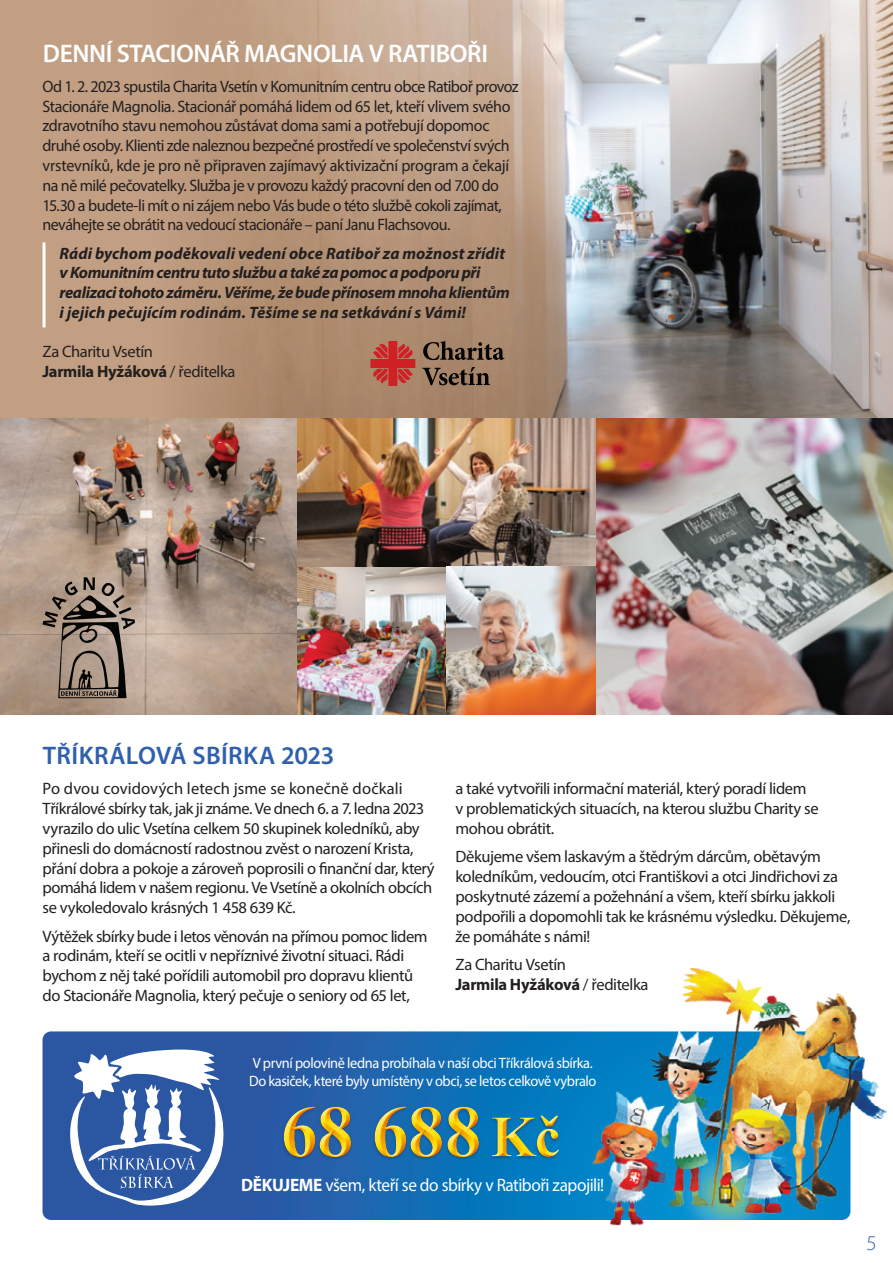
<style>
.page{position:relative;width:893px;height:1263px;background:#fff}
.page>*{position:absolute;margin:0;border:0;box-sizing:border-box;transform-origin:0 0}
.t1{font:700 73.2px "Times New Roman";color:#ffdc01}
.t2{font:600 25.5px "Myriad Pro";letter-spacing:-.015em;color:#fff}
.t3{font:600 25.5px "Myriad Pro";letter-spacing:.015em;color:#2f60ad}
.t4{font:300 21px "Myriad Pro";color:#2f60ad}
.t5{font:18px "Myriad Pro";letter-spacing:-.03em;color:#fff;scale:.96 1}
.t6{font:16.5px/19.8px "Myriad Pro";letter-spacing:-.025em;color:#231f20}
.t7{font:italic 700 16.5px/19.8px "Myriad Pro";letter-spacing:-.02em;color:#231f20}
.t8{font:15px/18px "Myriad Pro";letter-spacing:-.03em;color:#fff;scale:.96 1}
.s1{font-weight:700}
.s2{font-size:58.2px}
</style>
<div class="page">
<div style="left:0;top:0;width:893px;height:418px;background:#c29f83"></div>
<img style="left:189px;top:0;width:704px;height:418px">
<svg style="left:43px;top:1031px;width:541px;height:189px;background:#1c65ae"></svg>
<svg style="left:70px;top:1049px;width:154px;height:156px"></svg>
<div style="left:271px;top:1093px;width:301px;height:68px;background:#fff;opacity:.75"></div>
<div style="left:271px;top:1101px;width:301px;height:69px;background:#d1232a;opacity:.75"></div>
<img style="left:584px;top:969px;width:302px;height:257px">
<hr style="left:43px;top:242px;width:3px;height:85px;background:#fff">
<img style="left:0;top:418px;width:298px;height:296px">
<img style="left:595px;top:418px;width:298px;height:296px">
<img style="left:298px;top:566px;width:148px;height:148px">
<img style="left:298px;top:418px;width:297px;height:148px">
<svg style="left:43px;top:577px;width:92px;height:121px;background:#8a7a6d"></svg>
<svg style="left:423px;top:341px;width:81px;height:19px;background:#6f5947"></svg>
<svg style="left:422px;top:367px;width:68px;height:18px"></svg>
<svg style="left:370px;top:341px;width:45px;height:45px;background:#c04941"></svg>
<img style="left:446px;top:566px;width:149px;height:148px">
<h2 class="t2" style="left:43px;top:37px;width:447px">DENNÍ STACIONÁŘ MAGNOLIA V RATIBOŘI</h2>
<p class="t6" style="left:43px;top:76px;width:478px">Od 1. 2. 2023 spustila Charita Vsetín v Komunitním centru obce Ratiboř provoz Stacionáře Magnolia. Stacionář pomáhá lidem od 65 let, kteří vlivem svého zdravotního stavu nemohou zůstávat doma sami a potřebují dopomoc druhé osoby. Klienti zde naleznou bezpečné prostředí ve společenství svých vrstevníků, kde je pro ně připraven zajímavý aktivizační program a čekají na ně milé pečovatelky. Služba je v provozu každý pracovní den od 7.00 do 15.30 a budete-li mít o ni zájem nebo Vás bude o této službě cokoli zajímat, neváhejte se obrátit na vedoucí stacionáře – paní Janu Flachsovou.</p>
<p class="t7" style="left:60px;top:243px;width:452px">Rádi bychom poděkovali vedení obce Ratiboř za možnost zřídit v Komunitním centru tuto službu a také za pomoc a podporu při realizaci tohoto záměru. Věříme, že bude přínosem mnoha klientům i jejich pečujícím rodinám. Těšíme se na setkávání s Vámi!</p>
<p class="t6" style="left:43px;top:341px;width:194px">Za Charitu Vsetín<br><span class="s1">Jarmila Hyžáková</span> / ředitelka</p>
<h2 class="t3" style="left:43px;top:739px;width:293px">TŘÍKRÁLOVÁ SBÍRKA 2023</h2>
<p class="t6" style="left:43px;top:779px;width:394px">Po dvou covidových letech jsme se konečně dočkali Tříkrálové sbírky tak, jak ji známe. Ve dnech 6. a 7. ledna 2023 vyrazilo do ulic Vsetína celkem 50 skupinek koledníků, aby přinesli do domácností radostnou zvěst o narození Krista, přání dobra a pokoje a zároveň poprosili o finanční dar, který pomáhá lidem v našem regionu. Ve Vsetíně a okolních obcích se vykoledovalo krásných 1 458 639 Kč.</p>
<p class="t6" style="left:43px;top:926px;width:386px">Výtěžek sbírky bude i letos věnován na přímou pomoc lidem a rodinám, kteří se ocitli v nepříznivé životní situaci. Rádi bychom z něj také pořídili automobil pro dopravu klientů do Stacionáře Magnolia, který pečuje o seniory od 65 let,</p>
<p class="t6" style="left:455px;top:779px;width:365px">a také vytvořili informační materiál, který poradí lidem<br>v problematických situacích, na kterou službu Charity se mohou obrátit.</p>
<p class="t6" style="left:455px;top:847px;width:396px">Děkujeme všem laskavým a štědrým dárcům, obětavým koledníkům, vedoucím, otci Františkovi a otci Jindřichovi za poskytnuté zázemí a požehnání a všem, kteří sbírku jakkoli podpořili a dopomohli tak ke krásnému výsledku. Děkujeme, že pomáháte s námi!</p>
<p class="t6" style="left:455px;top:954px;width:194px">Za Charitu Vsetín<br><span class="s1">Jarmila Hyžáková</span> / ředitelka</p>
<p class="t8" style="left:249px;top:1054px;width:363px">V první polovině ledna probíhala v naší obci Tříkrálová sbírka.<br>Do kasiček, které byly umístěny v obci, se letos celkově vybralo</p>
<h1 class="t1" style="left:281px;top:1081px;width:281px">68 688 <span class="s2">Kč</span></h1>
<p class="t5" style="left:241px;top:1174px;width:380px"><span class="s1">DĚKUJEME</span> všem, kteří se do sbírky v Ratiboři zapojili!</p>
<p class="t4" style="left:867px;top:1231px;width:12px">5</p>
</div>
